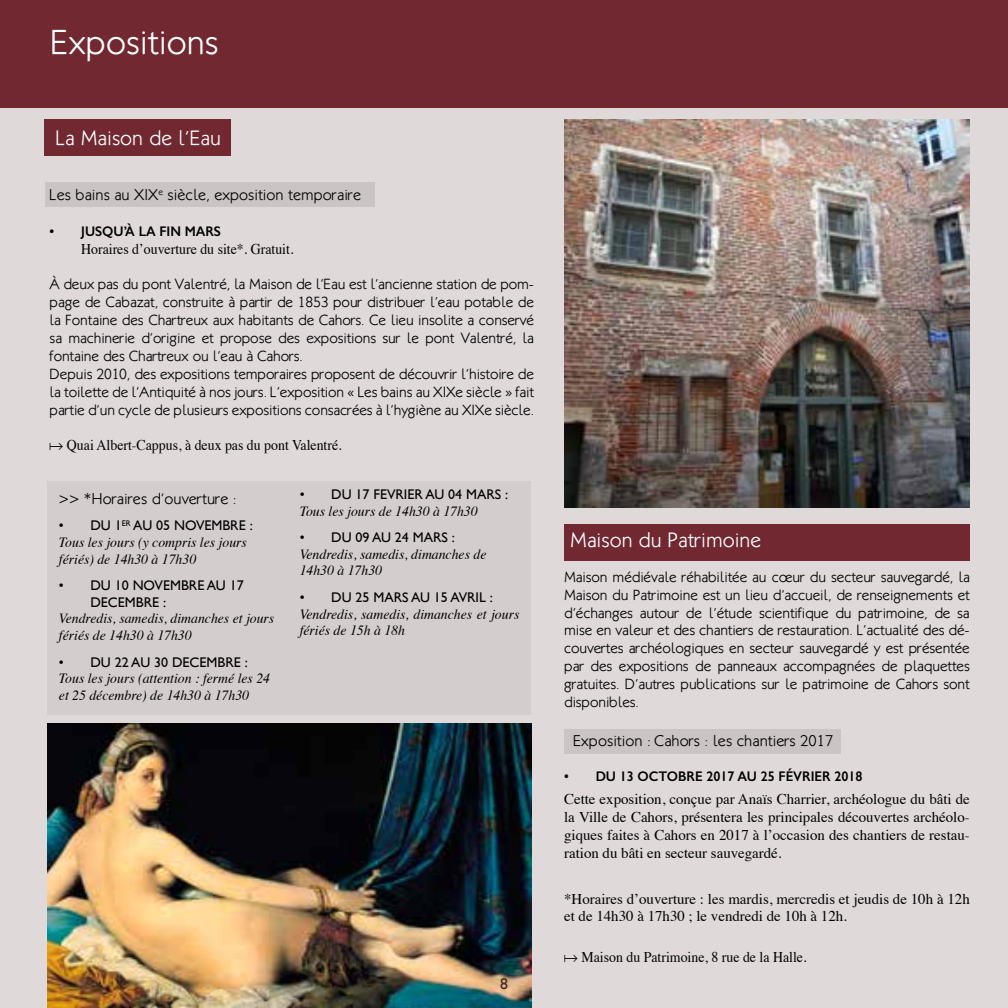
<style>
.page{position:relative;width:1008px;height:1008px;background:#fff}
.page>*{position:absolute;margin:0;border:0;box-sizing:border-box;transform-origin:0 0}
.t1{font:300 35px "Klill";color:#fff}
.t2{font:300 21px "Klill";color:#fff}
.t3{font:300 21px "Klill";color:#fdfdfd}
.t4{font:300 15.75px "Klill";color:#000}
.t5{font:15.75px "Gill Sans";color:#412b25}
.t6{font:300 14.88px/17.8px "Klill";letter-spacing:-.01em;color:#000;text-align:justify}
.t7{font:14.88px/17.8px "Times";color:#000;text-align:justify}
.t8{font:14.88px "Times";color:#000;scale:.93 1}
.t9{font:italic 14px/16.6px "Times";color:#000}
.t10{font:14px "Gill Sans";color:#000}
.t11{font:600 14px "Gill Sans";color:#000;scale:.95 1}
.s1{font-family:"MT Extra";font-size:14px}
</style>
<div class="page">
<div style="left:0;top:0;width:1007px;height:1007px;background:#dfd9da"></div>
<div style="left:0;top:0;width:1007px;height:107px;background:#712831"></div>
<div style="left:564px;top:728px;width:276px;height:25px;background:#cbc4c4"></div>
<div style="left:564px;top:523px;width:405px;height:37px;background:#712831"></div>
<div style="left:48px;top:480px;width:483px;height:234px;background:#d4cdce"></div>
<img style="left:564px;top:119px;width:405px;height:388px">
<div style="left:45px;top:119px;width:186px;height:36px;background:#712831"></div>
<div style="left:45px;top:182px;width:329px;height:25px;background:#cbc4c4"></div>
<img style="left:48px;top:723px;width:483px;height:284px">
<h1 class="t1" style="left:51px;top:22px;width:169px">Expositions</h1>
<h2 class="t3" style="left:56px;top:125px;width:167px">La Maison de l’Eau</h2>
<p class="t4" style="left:50px;top:185px;width:313px">Les bains au XIX<sup>e</sup> siècle, exposition temporaire</p>
<p class="t11" style="left:50px;top:222px;width:182px">• JUSQU’À LA FIN MARS</p>
<p class="t8" style="left:81px;top:235px;width:230px">Horaires d’ouverture du site*. Gratuit.</p>
<p class="t6" style="left:50px;top:275px;width:486px;text-align:left">À deux pas du pont Valentré, la Maison de l’Eau est l’ancienne station de pom&shy;page de Cabazat, construite à partir de 1853 pour distribuer l’eau potable de la Fontaine des Chartreux aux habitants de Cahors. Ce lieu insolite a conservé sa machinerie d’origine et propose des expositions sur le pont Valentré, la fontaine des Chartreux ou l’eau à Cahors.<br>Depuis 2010, des expositions temporaires proposent de découvrir l’histoire de la toilette de l’Antiquité à nos jours. L’exposition « Les bains au XIXe siècle » fait partie d’un cycle de plusieurs expositions consacrées à l’hygiène au XIXe siècle.</p>
<p class="t8" style="left:50px;top:431px;width:315px"><span class="s1">a</span> Quai Albert-Cappus, à deux pas du pont Valentré.</p>
<p class="t4" style="left:59px;top:489px;width:179px">&gt;&gt; *Horaires d’ouverture :</p>
<p class="t10" style="left:59px;top:517px;width:126px">• DU 1<sup>ER</sup> AU 05 NOVEM</p>
<p class="t10" style="left:222px;top:517px;width:32px">BRE :</p>
<p class="t9" style="left:59px;top:533px;width:189px">Tous les jours (y compris les jours fériés) de 14h30 à 17h30</p>
<p class="t10" style="left:59px;top:577px;width:84px">• DU 10 NOVEM</p>
<p class="t10" style="left:181px;top:577px;width:64px">BRE AU 17</p>
<p class="t10" style="left:90px;top:593px;width:77px">DECEM BRE :</p>
<p class="t9" style="left:59px;top:609px;width:217px">Vendredis, samedis, dimanches et jours fériés de 14h30 à 17h30</p>
<p class="t10" style="left:59px;top:653px;width:190px">• DU 22 AU 30 DECEM BRE :</p>
<p class="t9" style="left:59px;top:669px;width:213px">Tous les jours (attention : fermé les 24 et 25 décembre) de 14h30 à 17h30</p>
<p class="t10" style="left:299px;top:485px;width:89px">• DU 17 FEVRIER</p>
<p class="t10" style="left:425px;top:485px;width:49px">AU 04 MARS</p>
<p class="t10" style="left:505px;top:485px;width:5px">:</p>
<p class="t9" style="left:299px;top:501px;width:179px">Tous les jours de 14h30 à 17h30</p>
<p class="t10" style="left:299px;top:529px;width:121px">• DU 09 AU 24 MARS</p>
<p class="t10" style="left:451px;top:529px;width:5px">:</p>
<p class="t9" style="left:299px;top:544px;width:188px">Vendredis, samedis, dimanches de<br>14h30 à 17h30</p>
<p class="t10" style="left:299px;top:588px;width:84px">• DU 25 MARS</p>
<p class="t10" style="left:411px;top:588px;width:47px">AU 15 AVRIL</p>
<p class="t10" style="left:489px;top:588px;width:5px">:</p>
<p class="t9" style="left:299px;top:604px;width:221px">Vendredis, samedis, dimanches et jours fériés de 15h à 18h</p>
<p class="t5" style="left:500px;top:974px;width:9px">8</p>
<h2 class="t2" style="left:570px;top:528px;width:192px">Maison du Patrimoine</h2>
<p class="t6" style="left:564px;top:567px;width:407px">Maison médiévale réhabilitée au cœur du secteur sauvegardé, la Maison du Patrimoine est un lieu d’accueil, de renseignements et d’échanges autour de l’étude scientifique du patrimoine, de sa mise en valeur et des chantiers de restauration. L’actualité des dé&shy;couvertes archéologiques en secteur sauvegardé y est présentée par des expositions de panneaux accompagnées de plaquettes gratuites. D’autres publications sur le patrimoine de Cahors sont disponibles.</p>
<p class="t4" style="left:573px;top:731px;width:261px">Exposition : Cahors : les chantiers 2017</p>
<p class="t11" style="left:564px;top:768px;width:315px">• DU 13 OCTOBRE 2017 AU 25 FÉVRIER 2018</p>
<p class="t7" style="left:564px;top:788px;width:407px">Cette exposition, conçue par Anaïs Charrier, archéologue du bâti de la Ville de Cahors, présentera les principales découvertes archéolo&shy;giques faites à Cahors en 2017 à l’occasion des chantiers de restau&shy;ration du bâti en secteur sauvegardé.</p>
<p class="t7" style="left:564px;top:887px;width:407px">*Horaires d’ouverture : les mardis, mercredis et jeudis de 10h à 12h et de 14h30 à 17h30 ; le vendredi de 10h à 12h.</p>
<p class="t8" style="left:564px;top:942px;width:262px"><span class="s1">a</span> Maison du Patrimoine, 8 rue de la Halle.</p>
</div>
